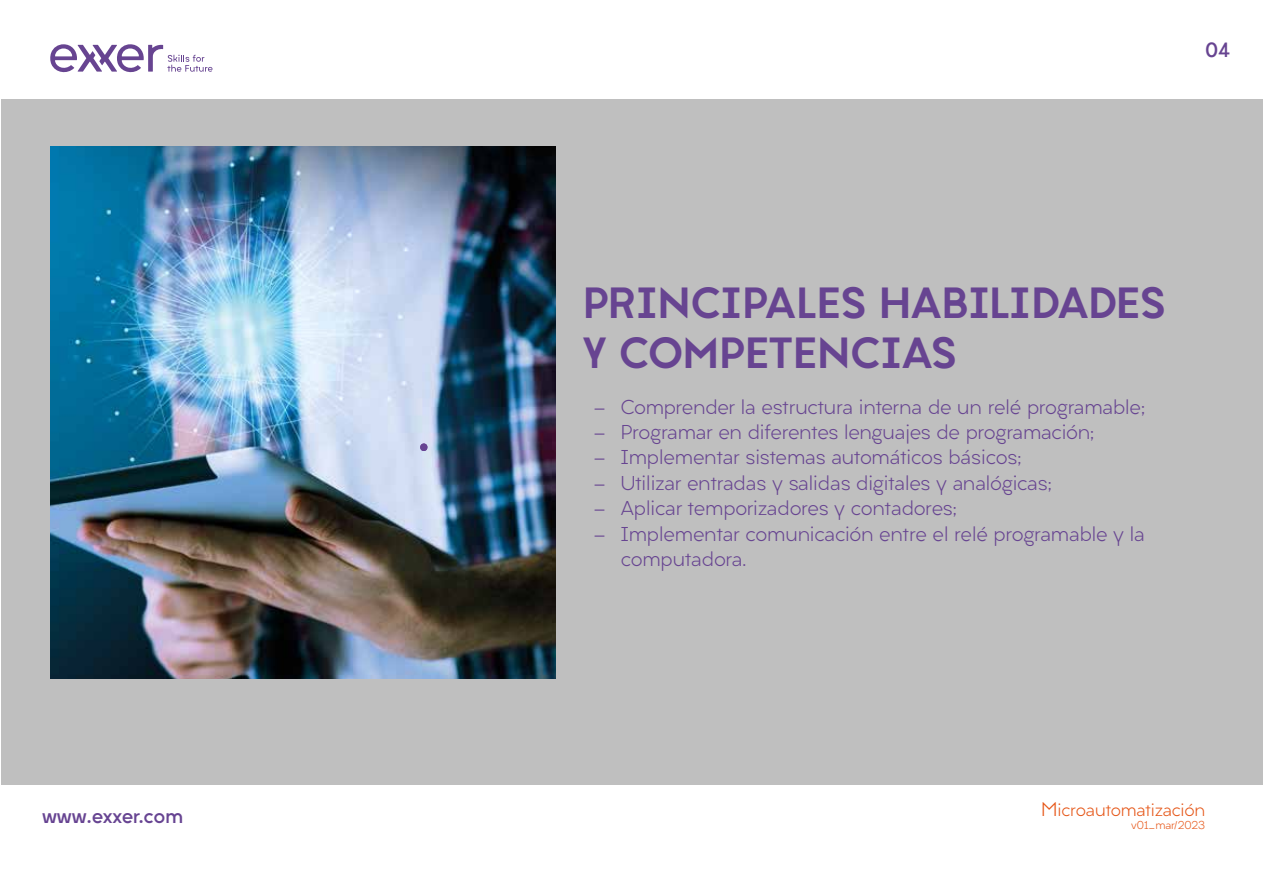
<style>
.page{position:relative;width:1263px;height:893px;background:#fff}
.page>*{position:absolute;margin:0;border:0;box-sizing:border-box;transform-origin:0 0}
.t1{font:900 41.55px/49.8px "Liber Grotesque Family";color:#674491}
.t2{font:300 19.05px/25.5px "Liber Grotesque Family";letter-spacing:-.01em;color:#674491}
.t3{font:700 19.05px "Liber Grotesque Family";letter-spacing:-.015em;color:#674492}
.t4{font:700 19.05px "Liber Grotesque Family";color:#674491}
.t5{font:300 16.5px "Liber Grotesque Family";letter-spacing:-.01em;color:#e55313}
.t6{font:300 10.65px "Liber Grotesque Family";color:#e65313}
.s1{font-size:19.05px;color:#e65313}
</style>
<div class="page">
<div style="left:1px;top:99px;width:1262px;height:686px;background:#bfbfbf"></div>
<svg style="left:50px;top:44px;width:163px;height:29px"></svg>
<img style="left:50px;top:146px;width:505px;height:532px">
<svg style="left:419px;top:443px;width:10px;height:8px"></svg>
<p class="t3" style="left:42px;top:804px;width:143px">www.exxer.com</p>
<p class="t4" style="left:1205px;top:38px;width:26px">04</p>
<h1 class="t1" style="left:583px;top:278px;width:584px">PRINCIPALES HABILIDADES<br>Y COMPETENCIAS</h1>
<p class="t2" style="left:594px;top:394px;width:553px">- Comprender la estructura interna de un relé programable;</p>
<p class="t2" style="left:594px;top:419px;width:502px">- Programar en diferentes lenguajes de programación;</p>
<p class="t2" style="left:594px;top:445px;width:429px">- Implementar sistemas automáticos básicos;</p>
<p class="t2" style="left:594px;top:470px;width:459px">- Utilizar entradas y salidas digitales y analógicas;</p>
<p class="t2" style="left:594px;top:496px;width:364px">- Aplicar temporizadores y contadores;</p>
<p class="t2" style="left:621px;top:521px;width:526px;text-indent:-27px">- Implementar comunicación entre el relé programable y la computadora.</p>
<p class="t5" style="left:1041px;top:800px;width:166px"><span class="s1">M</span>icroautomatización</p>
<p class="t6" style="left:1131px;top:818px;width:75px">v01_mar/2023</p>
</div>
